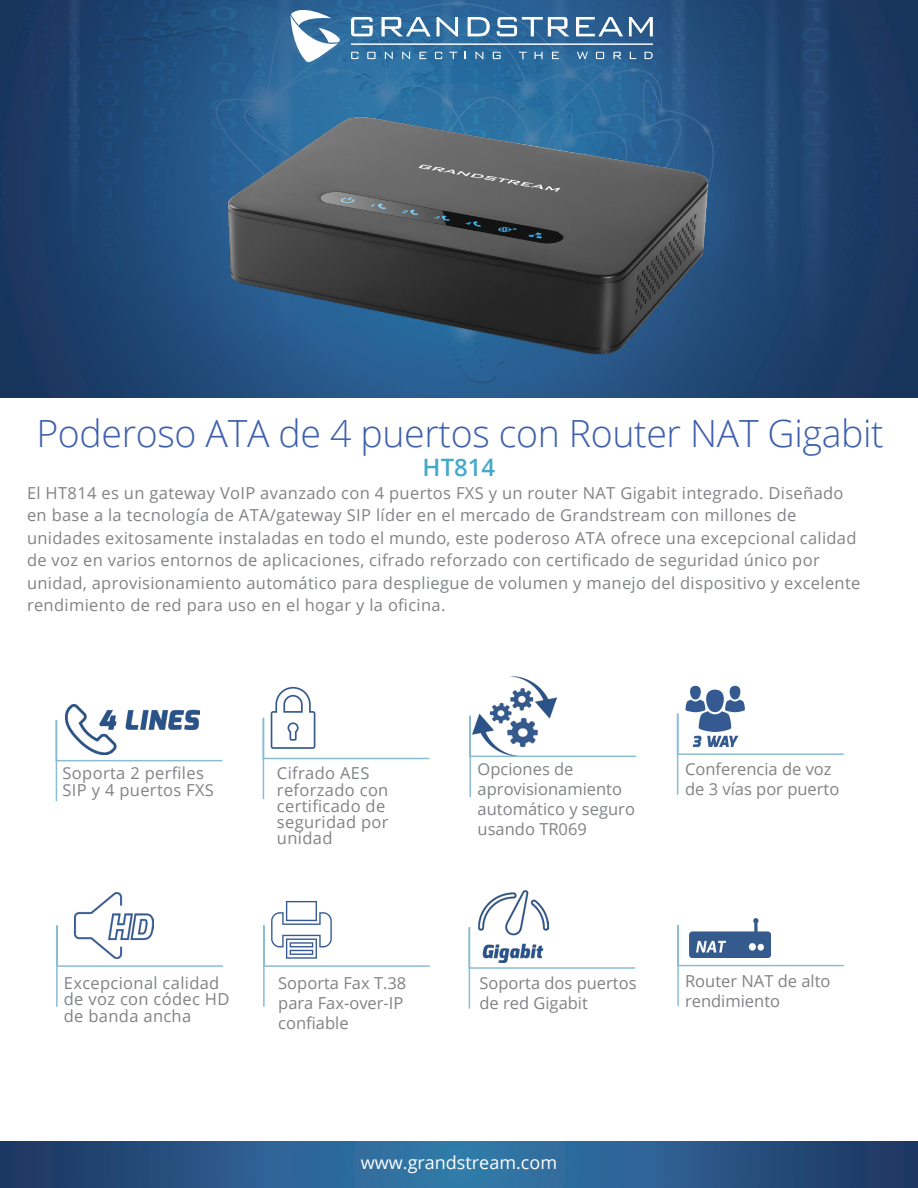
<style>
.page{position:relative;width:918px;height:1188px;background:#fff}
.page>*{position:absolute;margin:0;border:0;box-sizing:border-box;transform-origin:0 0}
.t1{font:300 37.5px "Open Sans";letter-spacing:-.01em;color:#3e60ac}
.t2{font:600 24px "Open Sans";color:#46a8ca}
.t3{font:18px "Open Sans";color:#fff}
.t4{font:16.5px/16.2px "Open Sans";letter-spacing:.02em;color:#808285}
.t5{font:16.5px/19.8px "Open Sans";color:#808285}
</style>
<div class="page">
<img style="left:0;top:0;width:918px;height:397px">
<svg style="left:291px;top:10px;width:49px;height:27px"></svg>
<svg style="left:351px;top:17px;width:22px;height:19px"></svg>
<svg style="left:382px;top:17px;width:49px;height:19px"></svg>
<svg style="left:437px;top:17px;width:21px;height:19px"></svg>
<svg style="left:468px;top:17px;width:22px;height:19px"></svg>
<svg style="left:497px;top:17px;width:72px;height:19px"></svg>
<svg style="left:576px;top:17px;width:47px;height:19px"></svg>
<svg style="left:629px;top:17px;width:24px;height:19px"></svg>
<svg style="left:0;top:1142px;width:918px;height:46px;background:#295988"></svg>
<svg style="left:469px;top:715px;width:168px;height:82px"></svg>
<svg style="left:468px;top:927px;width:167px;height:82px"></svg>
<div style="left:690px;top:686px;width:11px;height:14px;background:#355a92;border-radius:50%"></div>
<div style="left:729px;top:686px;width:12px;height:14px;background:#355a92;border-radius:50%"></div>
<svg style="left:676px;top:690px;width:168px;height:105px"></svg>
<svg style="left:677px;top:924px;width:167px;height:83px"></svg>
<svg style="left:263px;top:901px;width:167px;height:106px"></svg>
<svg style="left:262px;top:687px;width:168px;height:113px"></svg>
<svg style="left:56px;top:924px;width:167px;height:83px"></svg>
<svg style="left:55px;top:719px;width:168px;height:83px"></svg>
<img style="left:75px;top:892px;width:79px;height:66px">
<img style="left:478px;top:891px;width:71px;height:72px">
<img style="left:472px;top:676px;width:85px;height:79px">
<img style="left:689px;top:918px;width:81px;height:39px">
<img style="left:123px;top:37px;width:678px;height:344px">
<img style="left:66px;top:704px;width:133px;height:51px">
<p class="t1" style="left:36px;top:407px;width:849px">Poderoso ATA de 4 puertos con Router NAT Gigabit</p>
<p class="t4" style="left:27px;top:481px;width:835px;line-height:22.5px">El HT814 es un gateway VoIP avanzado con 4 puertos FXS y un router NAT Gigabit integrado. Diseñado en base a la tecnología de ATA/gateway SIP líder en el mercado de Grandstream con millones de unidades exitosamente instaladas en todo el mundo, este poderoso ATA ofrece una excepcional calidad de voz en varios entornos de aplicaciones, cifrado reforzado con certificado de seguridad único por unidad, aprovisionamiento automático para despliegue de volumen y manejo del dispositivo y excelente rendimiento de red para uso en el hogar y la oficina.</p>
<p class="t2" style="left:423px;top:451px;width:74px">HT814</p>
<p class="t4" style="left:63px;top:765px;width:153px">Soporta 2 perfiles<br>SIP y 4 puertos FXS</p>
<p class="t4" style="left:277px;top:765px;width:113px">Cifrado AES reforzado con certificado de seguridad por unidad</p>
<p class="t5" style="left:478px;top:759px;width:159px">Opciones de aprovisionamiento automático y seguro usando TR069</p>
<p class="t5" style="left:685px;top:759px;width:156px">Conferencia de voz de 3 vías por puerto</p>
<p class="t4" style="left:64px;top:975px;width:167px">Excepcional calidad de voz con códec HD de banda ancha</p>
<p class="t5" style="left:278px;top:973px;width:130px">Soporta Fax T.38 para Fax-over-IP confiable</p>
<p class="t5" style="left:479px;top:973px;width:159px">Soporta dos puertos de red Gigabit</p>
<p class="t5" style="left:685px;top:971px;width:147px">Router NAT de alto rendimiento</p>
<p class="t3" style="left:361px;top:1151px;width:198px">www.grandstream.com</p>
</div>
